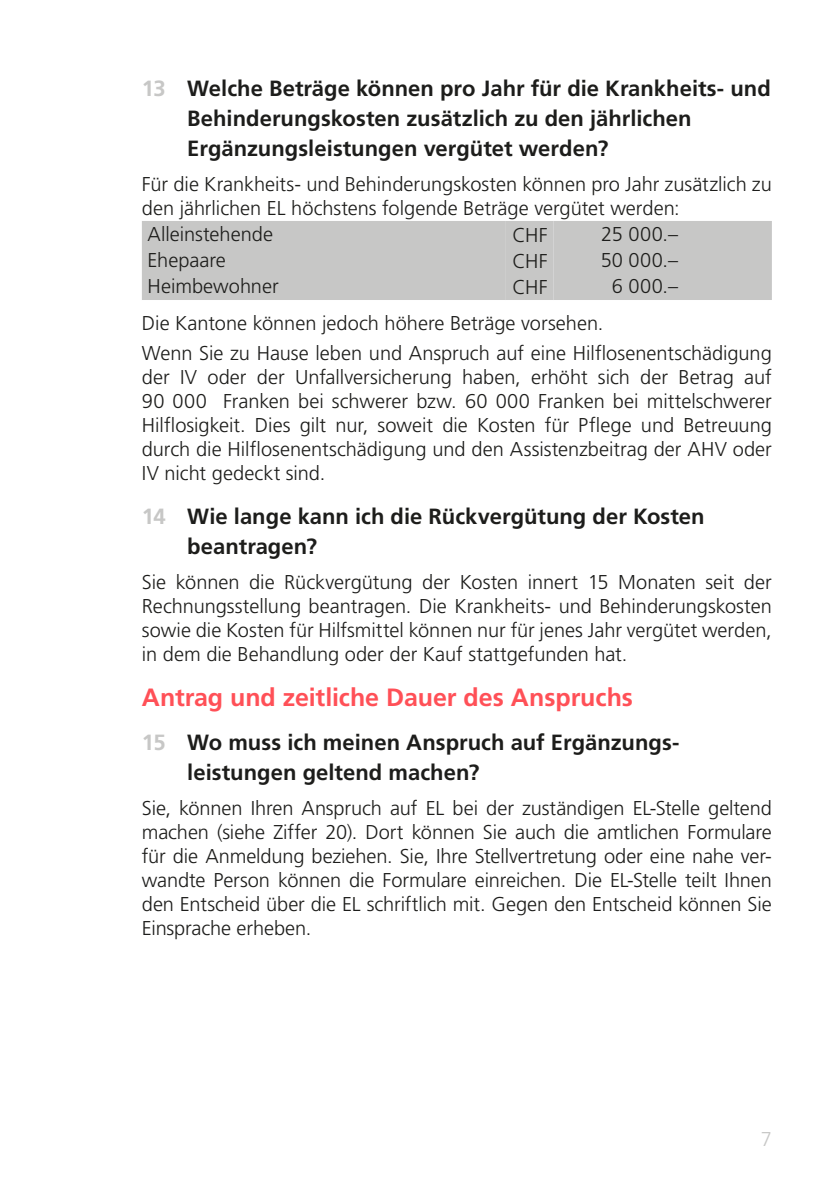
<style>
.page{position:relative;width:840px;height:1191px;background:#fff}
.page>*{position:absolute;margin:0;border:0;box-sizing:border-box;transform-origin:0 0}
.Texttitel{font:700 25px "Frutiger LT Std";color:#ff5057}
.t1{font:700 22px/30px "Frutiger LT Std";color:#1d1d1b}
.Grundtext{font:300 20px/24px "Frutiger LT Std";color:#1d1d1b;text-align:justify}
.Text_vor_Aufzählung{font:300 20px/24px "Frutiger LT Std";color:#1d1d1b}
.t2{font:300 20px "Frutiger LT Std";color:#c7c7c6}
.s1{color:#c7c7c6}
</style>
<div class="page">
<div style="left:142px;top:221px;width:629px;height:79px;background:#c7c7c6"></div>
<div style="left:505px;top:221px;width:48px;height:79px;background:#c7c7c6"></div>
<p class="t1" style="left:187px;top:73px;width:584px;text-indent:-45px"><span class="s1">13</span> Welche Beträge können pro Jahr für die Krankheits- und<br>Behinderungskosten zusätzlich zu den jährlichen<br>Ergänzungsleistungen vergütet werden?</p>
<p class="Text_vor_Aufzählung" style="left:142px;top:173px;width:631px">Für die Krankheits- und Behinderungskosten können pro Jahr zusätzlich zu den jährlichen EL höchstens folgende Beträge vergütet werden:</p>
<p class="Grundtext" style="left:147px;top:222px;width:127px">Alleinstehende</p>
<p class="Grundtext" style="left:512px;top:223px;width:37px">CHF</p>
<p class="Grundtext" style="left:601px;top:222px;width:78px">25 000.–</p>
<p class="Grundtext" style="left:147px;top:248px;width:80px">Ehepaare</p>
<p class="Grundtext" style="left:512px;top:249px;width:37px">CHF</p>
<p class="Grundtext" style="left:600px;top:248px;width:79px">50 000.–</p>
<p class="Grundtext" style="left:147px;top:274px;width:133px">Heimbewohner</p>
<p class="Grundtext" style="left:512px;top:276px;width:37px">CHF</p>
<p class="Grundtext" style="left:611px;top:274px;width:68px">6 000.–</p>
<p class="Text_vor_Aufzählung" style="left:142px;top:311px;width:463px">Die Kantone können jedoch höhere Beträge vorsehen.</p>
<p class="Grundtext" style="left:142px;top:341px;width:631px">Wenn Sie zu Hause leben und Anspruch auf eine Hilflosenentschädigung der IV oder der Unfallversicherung haben, erhöht sich der Betrag auf 90 000 Franken bei schwerer bzw. 60 000 Franken bei mittelschwerer Hilflosigkeit. Dies gilt nur, soweit die Kosten für Pflege und Betreuung durch die Hilflosenentschädigung und den Assistenzbeitrag der AHV oder IV nicht gedeckt sind.</p>
<p class="t1" style="left:187px;top:501px;width:518px;text-indent:-45px"><span class="s1">14</span> Wie lange kann ich die Rückvergütung der Kosten beantragen?</p>
<p class="Grundtext" style="left:142px;top:571px;width:631px">Sie können die Rückvergütung der Kosten innert 15 Monaten seit der Rechnungsstellung beantragen. Die Krankheits- und Behinderungskosten sowie die Kosten für Hilfsmittel können nur für jenes Jahr vergütet werden, in dem die Behandlung oder der Kauf stattgefunden hat.</p>
<p class="Texttitel" style="left:142px;top:682px;width:492px">Antrag und zeitliche Dauer des Anspruchs</p>
<p class="t1" style="left:187px;top:727px;width:493px;text-indent:-45px"><span class="s1">15</span> Wo muss ich meinen Anspruch auf Ergänzungs&shy;leistungen geltend machen?</p>
<p class="Grundtext" style="left:142px;top:796px;width:631px">Sie, können Ihren Anspruch auf EL bei der zuständigen EL-Stelle geltend machen (siehe Ziffer 20). Dort können Sie auch die amtlichen Formulare für die Anmeldung beziehen. Sie, Ihre Stellvertretung oder eine nahe ver&shy;wandte Person können die Formulare einreichen. Die EL-Stelle teilt Ihnen den Entscheid über die EL schriftlich mit. Gegen den Entscheid können Sie Einsprache erheben.</p>
<p class="t2" style="left:760px;top:1127px;width:13px">7</p>
</div>
